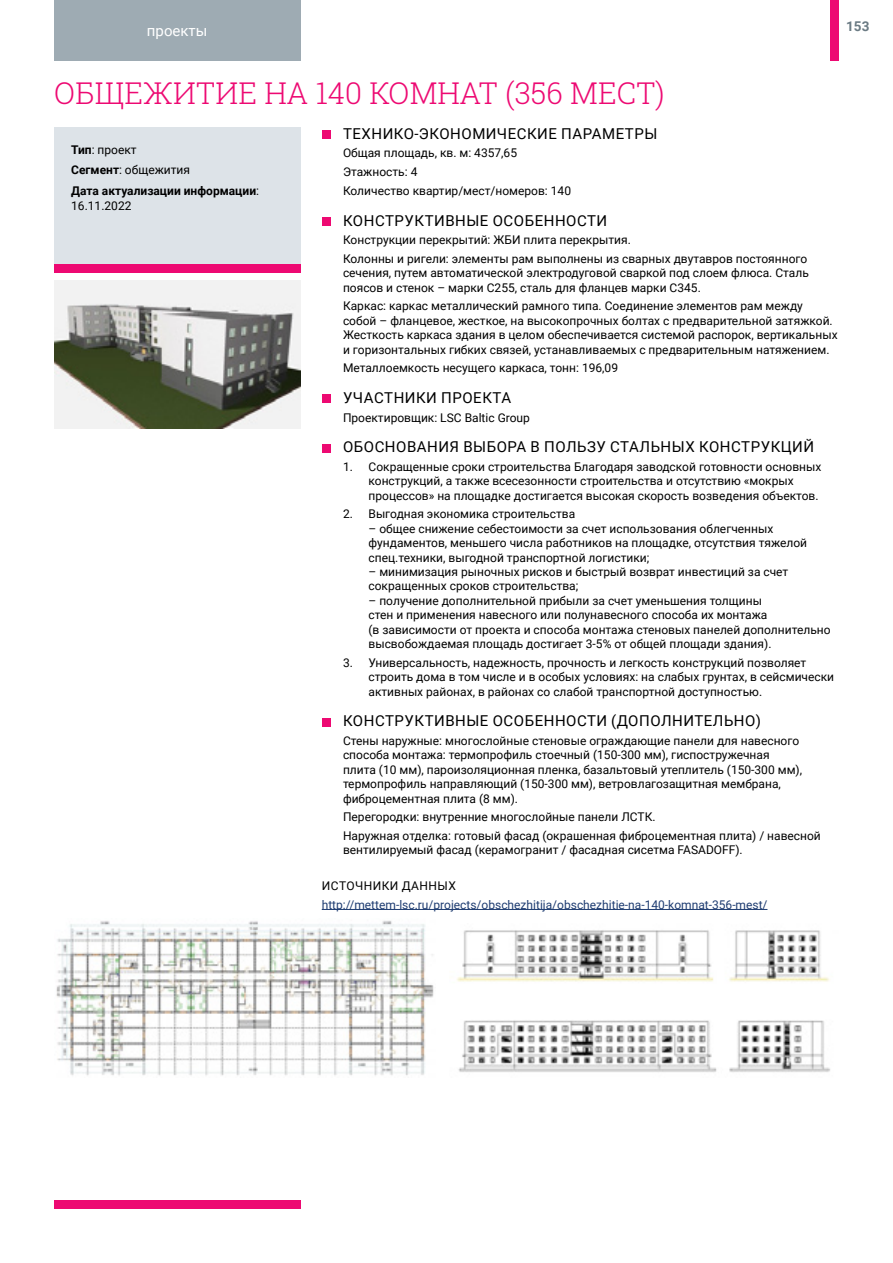
<style>
.page{position:relative;width:893px;height:1263px;background:#fff}
.page>*{position:absolute;margin:0;border:0;box-sizing:border-box;transform-origin:0 0}
.t1{font:300 30px "Roboto Slab";color:#ed0972}
.t2{font:15px "Roboto";letter-spacing:.035em;color:#000}
.t3{font:15px "Roboto";color:#fff}
.t4{font:700 13.5px "Roboto";color:#6b7b84}
.t5{font:12px/14.4px "Roboto";color:#000}
.t6{font:12px "Roboto";color:#1e3c71}
.t7{font:700 12px/20.9px "Roboto";color:#000}
.t8{font:12px "Roboto";letter-spacing:.035em;color:#000}
.s1{font-weight:400}
</style>
<div class="page">
<div style="left:54px;top:1200px;width:246px;height:9px;background:#ed0972"></div>
<div style="left:54px;top:0;width:246px;height:61px;background:#9eabb3"></div>
<div style="left:830px;top:0;width:9px;height:61px;background:#ed0972"></div>
<div style="left:54px;top:136px;width:246px;height:136px;background:#ed0972"></div>
<hr style="left:322px;top:909px;width:445px;height:1px;background:#1e3c71">
<div style="left:322px;top:130px;width:8px;height:9px;background:#ed0972"></div>
<div style="left:322px;top:217px;width:8px;height:9px;background:#ed0972"></div>
<div style="left:322px;top:394px;width:8px;height:9px;background:#ed0972"></div>
<div style="left:322px;top:444px;width:8px;height:8px;background:#ed0972"></div>
<div style="left:322px;top:718px;width:8px;height:8px;background:#ed0972"></div>
<div style="left:54px;top:128px;width:246px;height:136px;background:#dde3e8"></div>
<img style="left:457px;top:930px;width:373px;height:143px">
<img style="left:54px;top:281px;width:246px;height:147px">
<img style="left:56px;top:920px;width:378px;height:156px">
<p class="t3" style="left:147px;top:20px;width:62px">проекты</p>
<p class="t4" style="left:846px;top:17px;width:25px">153</p>
<h1 class="t1" style="left:54px;top:72px;width:612px">ОБЩЕЖИТИЕ НА 140 КОМНАТ (356 МЕСТ)</h1>
<p class="t7" style="left:71px;top:138px;width:189px">Тип<span class="s1">: проект<br></span>Сегмент<span class="s1">: общежития<br></span>Дата актуализации информации<span class="s1">:</span></p>
<p class="t5" style="left:71px;top:198px;width:62px">16.11.2022</p>
<p class="t2" style="left:343px;top:123px;width:316px">ТЕХНИКО-ЭКОНОМИЧЕСКИЕ ПАРАМЕТРЫ</p>
<p class="t5" style="left:343px;top:143px;width:230px;line-height:18.6px">Общая площадь, кв. м: 4357,65<br>Этажность: 4<br>Количество квартир/мест/номеров: 140</p>
<p class="t2" style="left:343px;top:210px;width:266px">КОНСТРУКТИВНЫЕ ОСОБЕННОСТИ</p>
<p class="t5" style="left:343px;top:230px;width:466px;line-height:18.6px">Конструкции перекрытий: ЖБИ плита перекрытия.<br>Колонны и ригели: элементы рам выполнены из сварных двутавров постоянного</p>
<p class="t5" style="left:343px;top:265px;width:467px">сечения, путем автоматической электродуговой сваркой под слоем флюса. Сталь поясов и стенок – марки С255, сталь для фланцев марки С345.</p>
<p class="t5" style="left:343px;top:298px;width:496px">Каркас: каркас металлический рамного типа. Соединение элементов рам между собой – фланцевое, жесткое, на высокопрочных болтах с предварительной затяжкой.<br>Жесткость каркаса здания в целом обеспечивается системой распорок, вертикальных и горизонтальных гибких связей, устанавливаемых с предварительным натяжением.</p>
<p class="t5" style="left:343px;top:360px;width:277px">Металлоемкость несущего каркаса, тонн: 196,09</p>
<p class="t2" style="left:343px;top:387px;width:170px">УЧАСТНИКИ ПРОЕКТА</p>
<p class="t5" style="left:343px;top:410px;width:188px">Проектировщик: LSC Baltic Group</p>
<p class="t2" style="left:343px;top:436px;width:473px">ОБОСНОВАНИЯ ВЫБОРА В ПОЛЬЗУ СТАЛЬНЫХ КОНСТРУКЦИЙ</p>
<p class="t5" style="left:369px;top:459px;width:454px;text-indent:-26px">1. Сокращенные сроки строительства Благодаря заводской готовности основных конструкций, а также всесезонности строительства и отсутствию «мокрых процессов» на площадке достигается высокая скорость возведения объектов.</p>
<p class="t5" style="left:343px;top:506px;width:234px">2. Выгодная экономика строительства</p>
<p class="t5" style="left:369px;top:521px;width:440px">– общее снижение себестоимости за счет использования облегченных фундаментов, меньшего числа работников на площадке, отсутствия тяжелой спец.техники, выгодной транспортной логистики;</p>
<p class="t5" style="left:369px;top:564px;width:421px">– минимизация рыночных рисков и быстрый возврат инвестиций за счет сокращенных сроков строительства;</p>
<p class="t5" style="left:369px;top:593px;width:464px">– получение дополнительной прибыли за счет уменьшения толщины<br>стен и применения навесного или полунавесного способа их монтажа<br>(в зависимости от проекта и способа монтажа стеновых панелей дополнительно высвобождаемая площадь достигает 3-5% от общей площади здания).</p>
<p class="t5" style="left:369px;top:655px;width:467px;text-indent:-26px">3. Универсальность, надежность, прочность и легкость конструкций позволяет строить дома в том числе и в особых условиях: на слабых грунтах, в сейсмически активных районах, в районах со слабой транспортной доступностью.</p>
<p class="t2" style="left:343px;top:710px;width:419px">КОНСТРУКТИВНЫЕ ОСОБЕННОСТИ (ДОПОЛНИТЕЛЬНО)</p>
<p class="t5" style="left:343px;top:733px;width:461px">Стены наружные: многослойные стеновые ограждающие панели для навесного способа монтажа: термопрофиль стоечный (150-300 мм), гиспостружечная плита (10 мм), пароизоляционная пленка, базальтовый утеплитель (150-300 мм), термопрофиль направляющий (150-300 мм), ветровлагозащитная мембрана, фиброцементная плита (8 мм).</p>
<p class="t5" style="left:343px;top:807px;width:479px;line-height:18.6px">Перегородки: внутренние многослойные панели ЛСТК.<br>Наружная отделка: готовый фасад (окрашенная фиброцементная плита) / навесной</p>
<p class="t5" style="left:343px;top:842px;width:401px">вентилируемый фасад (керамогранит / фасадная сисетма FASADOFF).</p>
<p class="t8" style="left:322px;top:877px;width:135px">ИСТОЧНИКИ ДАННЫХ</p>
<p class="t6" style="left:322px;top:896px;width:447px">http://mettem-lsc.ru/projects/obschezhitija/obschezhitie-na-140-komnat-356-mest/</p>
</div>
